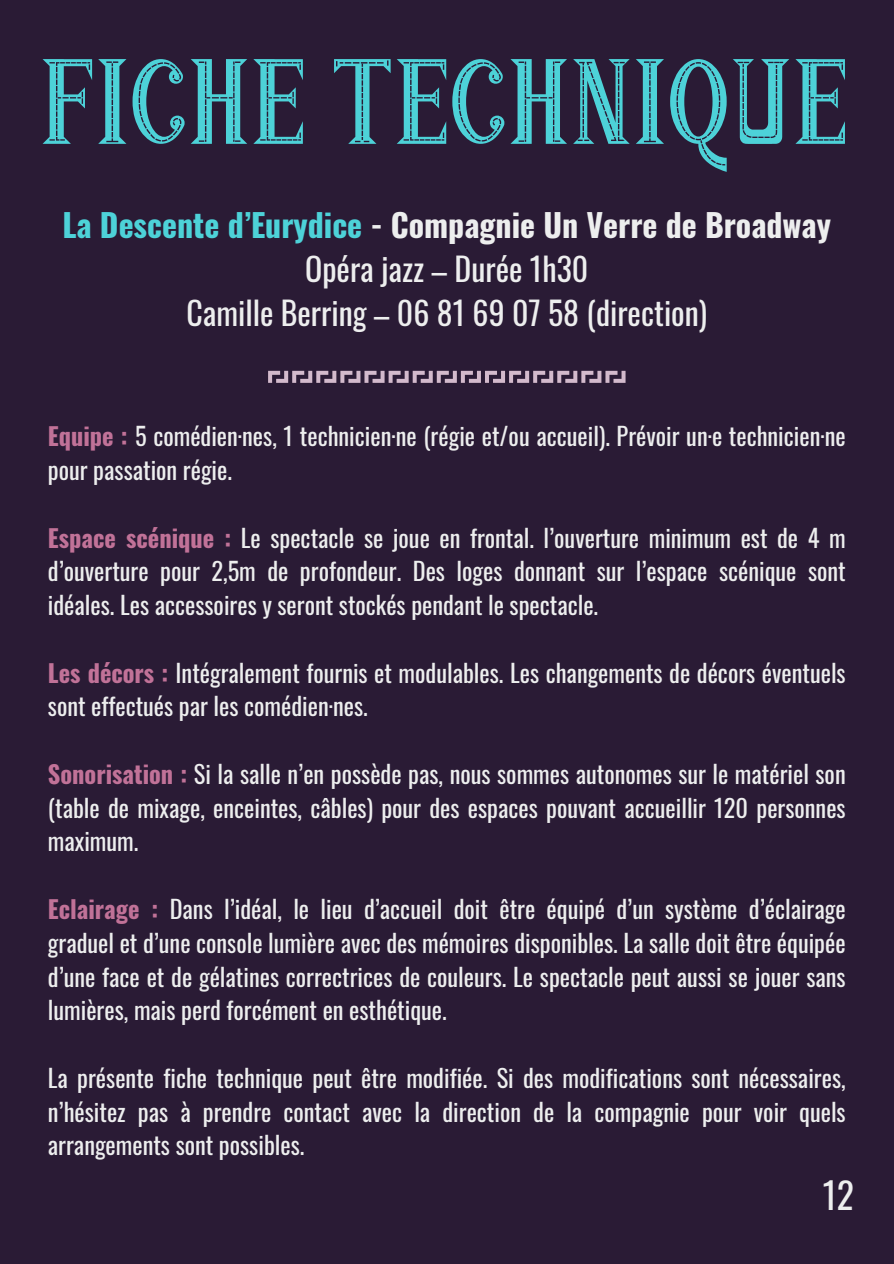
<style>
.page{position:relative;width:894px;height:1264px;background:#fff}
.page>*{position:absolute;margin:0;border:0;box-sizing:border-box;transform-origin:0 0}
.t1{font:84.75px "POPJAZZ";color:#4dd2d8}
.t2{font:35.85px "Oswald";color:#edeeee}
.t3{font:31.95px/43.8px "Oswald";color:#edeeee;text-align:center}
.t4{font:24.45px/33.8px "Oswald";color:#edeeee;text-align:justify}
.s1{font-weight:700;color:#4dd2d8}
.s2{font-weight:700}
.s3{font-weight:700;color:#c17298}
</style>
<div class="page">
<div style="left:0;top:0;width:893px;height:1263px;background:#2a1b35"></div>
<svg style="left:268px;top:371px;width:356px;height:12px"></svg>
<p class="t1" style="left:43px;top:80px;width:809px">FICHE TECHNIQUE</p>
<p class="t3" style="left:62px;top:202px;width:769px"><span class="s1">La Descente d’Eurydice</span> <span class="s2">- Compagnie Un Verre de Broadway<br></span>Opéra jazz – Durée 1h30<br>Camille Berring – 06 81 69 07 58 (direction)</p>
<h2 class="t4" style="left:48px;top:418px;width:799px"><span class="s3">Equipe :</span> 5 comédien·nes, 1 technicien·ne (régie et/ou accueil). Prévoir un·e technicien·ne pour passation régie.</h2>
<p class="t4" style="left:48px;top:519px;width:799px"><span class="s3">Espace scénique :</span> Le spectacle se joue en frontal. l’ouverture minimum est de 4 m d’ouverture pour 2,5m de profondeur. Des loges donnant sur l’espace scénique sont idéales. Les accessoires y seront stockés pendant le spectacle.</p>
<p class="t4" style="left:48px;top:654px;width:799px"><span class="s3">Les décors :</span> Intégralement fournis et modulables. Les changements de décors éventuels sont effectués par les comédien·nes.</p>
<p class="t4" style="left:48px;top:756px;width:799px"><span class="s3">Sonorisation :</span> Si la salle n’en possède pas, nous sommes autonomes sur le matériel son (table de mixage, enceintes, câbles) pour des espaces pouvant accueillir 120 personnes maximum.</p>
<p class="t4" style="left:48px;top:891px;width:799px"><span class="s3">Eclairage :</span> Dans l’idéal, le lieu d’accueil doit être équipé d’un système d’éclairage graduel et d’une console lumière avec des mémoires disponibles. La salle doit être équipée d’une face et de gélatines correctrices de couleurs. Le spectacle peut aussi se jouer sans lumières, mais perd forcément en esthétique.</p>
<p class="t4" style="left:48px;top:1059px;width:799px">La présente fiche technique peut être modifiée. Si des modifications sont nécessaires, n’hésitez pas à prendre contact avec la direction de la compagnie pour voir quels arrangements sont possibles.</p>
<h1 class="t2" style="left:822px;top:1166px;width:33px">12</h1>
</div>
